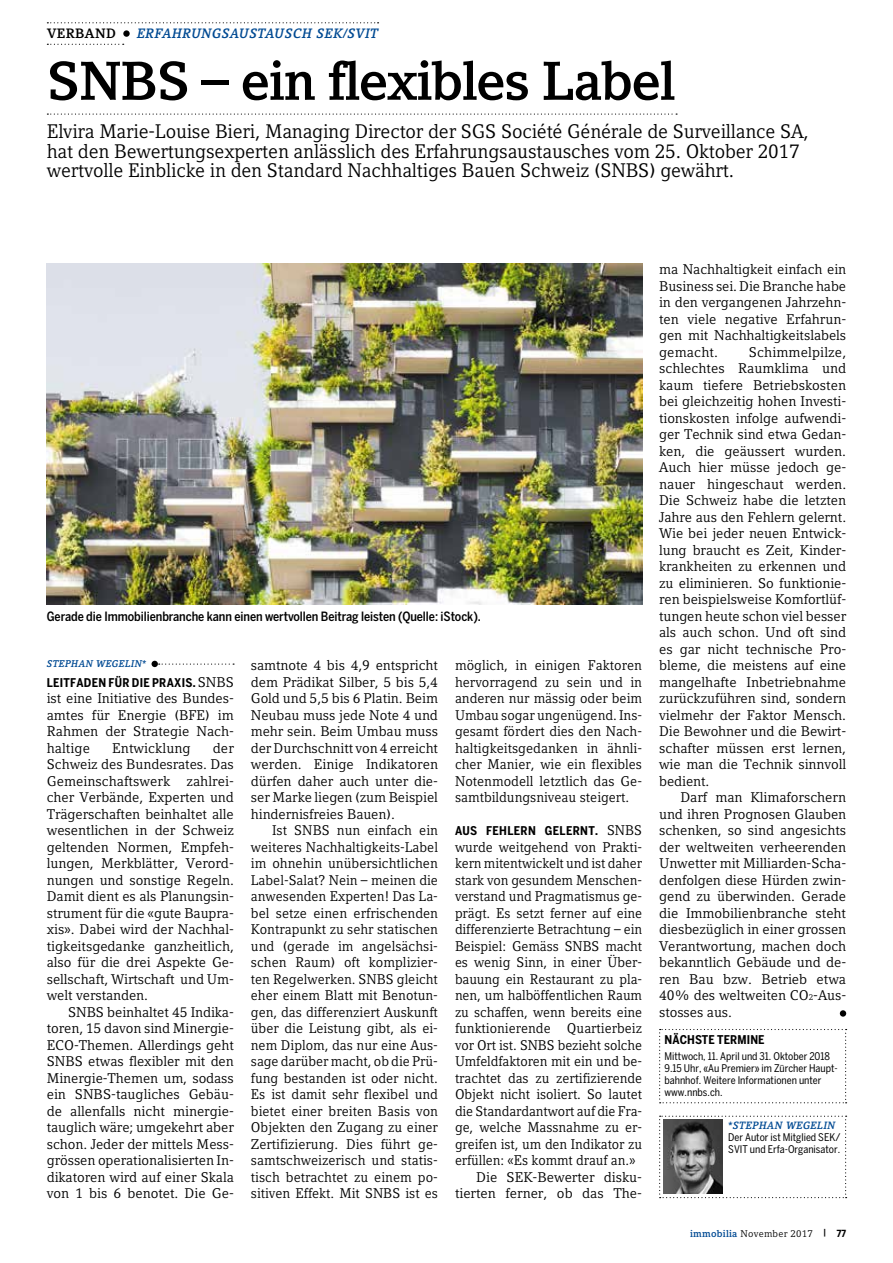
<style>
.page{position:relative;width:893px;height:1263px;background:#fff}
.page>*{position:absolute;margin:0;border:0;box-sizing:border-box;transform-origin:0 0}
.t1{font:700 54px "Compatil Letter LT Pro";letter-spacing:-.025em;color:#000}
.t2{font:19.5px/19.5px "Compatil Letter LT Pro";letter-spacing:-.01em;color:#000}
.t3{font:13.95px/16.5px "Compatil Letter LT Pro";letter-spacing:-.005em;color:#000;text-align:justify}
.t4{font:13.95px "Compatil Letter LT Pro";letter-spacing:-.005em;color:#000;scale:.96 1}
.t5{font:italic 700 13.5px "Compatil Letter LT Pro";letter-spacing:.025em;color:#004a93}
.t6{font:700 13.5px "Compatil Letter LT Pro";letter-spacing:.025em;color:#000}
.t7{font:500 12.75px "Benton Sans Cond";letter-spacing:-.005em;color:#000}
.t8{font:700 12px "Benton Sans Cond";letter-spacing:.025em;color:#000}
.t9{font:10.5px/12px "Benton Sans Cond";color:#000}
.t10{font:italic 700 10.5px "Compatil Letter LT Pro";letter-spacing:.025em;color:#004a93}
.t11{font:9.75px "Compatil Letter LT Pro";letter-spacing:.025em;color:#000}
.t12{font:italic 700 9.75px "Compatil Letter LT Pro";letter-spacing:.025em;color:#004a93}
.s1{font-family:"Compatil Letter LT Pro";font-weight:400;font-size:13.95px}
.s2{font-size:8.1px}
.s3{font-weight:700;color:#004a93}
.s4{font-weight:700}
.s5{font-family:"Benton Sans Cond";font-weight:700}
</style>
<div class="page">
<svg style="left:47px;top:22px;width:332px;height:1px"></svg>
<svg style="left:47px;top:44px;width:77px;height:1px"></svg>
<svg style="left:123px;top:30px;width:7px;height:7px"></svg>
<img style="left:47px;top:264px;width:595px;height:340px">
<svg style="left:152px;top:661px;width:82px;height:6px"></svg>
<div style="left:840px;top:1010px;width:6px;height:7px;background:#000;border-radius:50%"></div>
<svg style="left:47px;top:114px;width:630px;height:1px"></svg>
<svg style="left:659px;top:1029px;width:188px;height:74px"></svg>
<svg style="left:659px;top:1116px;width:188px;height:82px"></svg>
<img style="left:663px;top:1120px;width:60px;height:74px">
<p class="t6" style="left:47px;top:26px;width:71px">VERBAND</p>
<p class="t5" style="left:137px;top:26px;width:243px">ERFAHRUNGSAUSTAUSCH SEK/SVIT</p>
<h1 class="t1" style="left:47px;top:49px;width:630px">SNBS – ein flexibles Label</h1>
<p class="t2" style="left:47px;top:122px;width:764px">Elvira Marie-Louise Bieri, Managing Director der SGS Société Générale de Surveillance SA, hat den Bewertungsexperten anlässlich des Erfahrungsaustausches vom 25. Oktober 2017 wertvolle Einblicke in den Standard Nachhaltiges Bauen Schweiz (SNBS) gewährt.</p>
<p class="t7" style="left:47px;top:608px;width:436px">Gerade die Immobilienbranche kann einen wertvollen Beitrag leisten (Quelle: iStock).</p>
<p class="t12" style="left:47px;top:658px;width:101px">STEPHAN WEGELIN*</p>
<p class="t8" style="left:47px;top:675px;width:189px">LEITFADEN FÜR DIE PRAXIS. <span class="s1">SNBS</span></p>
<p class="t3" style="left:47px;top:690px;width:189px">ist eine Initiative des Bundes&shy;amtes für Energie (BFE) im Rahmen der Strategie Nach&shy;haltige</p>
<p class="t3" style="left:47px;top:740px;width:189px;text-indent:166px">der Schweiz des Bundesrates. Das Gemeinschaftswerk zahlrei&shy;cher Verbände, Experten und Trägerschaften beinhaltet alle wesentlichen in der Schweiz geltenden Normen, Empfeh&shy;lungen, Merkblätter, Verord&shy;nungen und sonstige Regeln.<br>Damit dient es als Planungsin&shy;strument für die «gute Baupra&shy;xis». Dabei wird der Nachhal&shy;tigkeitsgedanke ganzheitlich, also für die drei Aspekte Ge&shy;sellschaft, Wirtschaft und Um&shy;welt verstanden.</p>
<p class="t3" style="left:47px;top:1004px;width:189px;text-indent:21px">SNBS beinhaltet 45 Indika&shy;toren, 15 davon sind Minergie-ECO-Themen. Allerdings geht SNBS etwas flexibler mit den Minergie-Themen um, sodass ein SNBS-taugliches Gebäu&shy;de allenfalls nicht minergie&shy;tauglich wäre; umgekehrt aber schon. Jeder der mittels Mess&shy;grössen operationalisierten In&shy;dikatoren wird auf einer Skala von 1 bis 6 benotet. Die Ge-</p>
<p class="t3" style="left:112px;top:740px;width:80px">Entwicklung</p>
<p class="t3" style="left:251px;top:657px;width:189px">samtnote 4 bis 4,9 entspricht dem Prädikat Silber, 5 bis 5,4<br>Gold und 5,5 bis 6 Platin. Beim Neubau muss jede Note 4 und mehr sein. Beim Umbau muss der Durchschnitt von 4 erreicht werden. Einige Indikatoren dürfen daher auch unter die&shy;ser Marke liegen (zum Beispiel hindernisfreies Bauen).</p>
<p class="t3" style="left:251px;top:822px;width:189px;text-indent:21px">Ist SNBS nun einfach ein weiteres Nachhaltigkeits-Label im ohnehin unübersichtlichen Label-Salat? Nein – meinen die anwesenden Experten! Das La&shy;bel setze einen erfrischenden Kontrapunkt zu sehr statischen und (gerade im angelsächsi&shy;schen Raum) oft komplizier&shy;ten Regelwerken. SNBS gleicht eher einem Blatt mit Benotun&shy;gen, das differenziert Auskunft über die Leistung gibt, als ei&shy;nem Diplom, das nur eine Aus&shy;sage darüber macht, ob die Prü&shy;fung bestanden ist oder nicht.<br>Es ist damit sehr flexibel und bietet einer breiten Basis von Objekten den Zugang zu einer Zertifizierung. Dies führt ge&shy;samtschweizerisch und statis&shy;tisch betrachtet zu einem po&shy;sitiven Effekt. Mit SNBS ist es</p>
<p class="t3" style="left:455px;top:657px;width:189px">möglich, in einigen Faktoren hervorragend zu sein und in anderen nur mässig oder beim Umbau sogar ungenügend. Ins&shy;gesamt fördert dies den Nach&shy;haltigkeitsgedanken in ähnli&shy;cher Manier, wie ein flexibles Notenmodell letztlich das Ge&shy;samtbildungsniveau steigert.</p>
<p class="t8" style="left:455px;top:824px;width:189px">AUS FEHLERN GELERNT. <span class="s1">SNBS</span></p>
<p class="t4" style="left:455px;top:839px;width:196px">wurde weitgehend von Prakti-</p>
<p class="t4" style="left:455px;top:855px;width:196px">kern mitentwickelt und ist daher</p>
<p class="t4" style="left:455px;top:872px;width:196px">stark von gesundem Menschen-</p>
<p class="t4" style="left:455px;top:888px;width:196px">verstand und Pragmatismus ge-</p>
<p class="t4" style="left:455px;top:905px;width:196px">prägt. Es setzt ferner auf eine</p>
<p class="t4" style="left:455px;top:921px;width:196px">differenzierte Betrachtung – ein</p>
<p class="t4" style="left:455px;top:938px;width:196px">Beispiel: Gemäss SNBS macht</p>
<p class="t4" style="left:455px;top:954px;width:196px">es wenig Sinn, in einer Über-</p>
<p class="t4" style="left:455px;top:971px;width:196px">bauung ein Restaurant zu pla-</p>
<p class="t4" style="left:455px;top:987px;width:196px">nen, um halböffentlichen Raum</p>
<p class="t4" style="left:455px;top:1004px;width:196px">zu schaffen, wenn bereits eine</p>
<p class="t4" style="left:455px;top:1020px;width:196px">funktionierende Quartierbeiz</p>
<p class="t4" style="left:455px;top:1037px;width:196px">vor Ort ist. SNBS bezieht solche</p>
<p class="t4" style="left:455px;top:1053px;width:196px">Umfeldfaktoren mit ein und be-</p>
<p class="t4" style="left:455px;top:1070px;width:196px">trachtet das zu zertifizierende</p>
<p class="t4" style="left:455px;top:1086px;width:196px">Objekt nicht isoliert. So lautet</p>
<p class="t4" style="left:455px;top:1103px;width:196px">die Standardantwort auf die Fra-</p>
<p class="t4" style="left:455px;top:1119px;width:196px">ge, welche Massnahme zu er-</p>
<p class="t4" style="left:455px;top:1136px;width:196px">greifen ist, um den Indikator zu</p>
<p class="t4" style="left:455px;top:1152px;width:189px">erfüllen: «Es kommt drauf an.»</p>
<p class="t3" style="left:476px;top:1169px;width:167px">Die SEK-Bewerter disku-</p>
<p class="t3" style="left:455px;top:1185px;width:189px">tierten ferner, ob das The-</p>
<p class="t3" style="left:659px;top:261px;width:189px">ma Nachhaltigkeit einfach ein Business sei. Die Branche habe in den vergangenen Jahrzehn&shy;ten viele negative Erfahrun&shy;gen mit Nachhaltigkeitslabels gemacht.</p>
<p class="t3" style="left:659px;top:344px;width:189px;text-indent:90px">Schimmelpilze, schlechtes Raumklima und kaum tiefere Betriebskosten bei gleichzeitig hohen Investi&shy;tionskosten infolge aufwendi&shy;ger Technik sind etwa Gedan&shy;ken, die geäussert wurden.<br>Auch hier müsse jedoch ge&shy;nauer hingeschaut werden.<br>Die Schweiz habe die letzten Jahre aus den Fehlern gelernt.<br>Wie bei jeder neuen Entwick&shy;lung braucht es Zeit, Kinder&shy;krankheiten zu erkennen und zu eliminieren. So funktionie&shy;ren beispielsweise Komfortlüf&shy;tungen heute schon viel besser als auch schon. Und oft sind es gar nicht technische Pro&shy;bleme, die meistens auf eine mangelhafte Inbetriebnahme zurückzuführen sind, sondern vielmehr der Faktor Mensch.<br>Die Bewohner und die Bewirt&shy;schafter müssen erst lernen, wie man die Technik sinnvoll bedient.</p>
<p class="t3" style="left:659px;top:789px;width:189px;text-indent:21px">Darf man Klimaforschern und ihren Prognosen Glauben schenken, so sind angesichts der weltweiten verheerenden Unwetter mit Milliarden-Scha&shy;denfolgen diese Hürden zwin&shy;gend zu überwinden. Gerade die Immobilienbranche steht diesbezüglich in einer grossen Verantwortung, machen doch bekanntlich Gebäude und de&shy;ren Bau bzw. Betrieb etwa 40% des weltweiten CO<span class="s2">2</span>-Aus&shy;stosses aus.</p>
<p class="t8" style="left:664px;top:1032px;width:102px">NÄCHSTE TERMINE</p>
<p class="t9" style="left:664px;top:1050px;width:175px">Mittwoch, 11. April und 31. Oktober 2018<br>9.15 Uhr, «Au Premier» im Zürcher Haupt&shy;bahnhof. Weitere Informationen unter www.nnbs.ch.</p>
<p class="t10" style="left:728px;top:1119px;width:109px">*STEPHAN WEGELIN</p>
<p class="t9" style="left:728px;top:1131px;width:114px">Der Autor ist Mitglied SEK/<br>SVIT und Erfa-Organisator.</p>
<p class="t11" style="left:690px;top:1227px;width:158px"><span class="s3">immobilia</span> November 2017 <span class="s4">|</span> <span class="s5">77</span></p>
</div>
